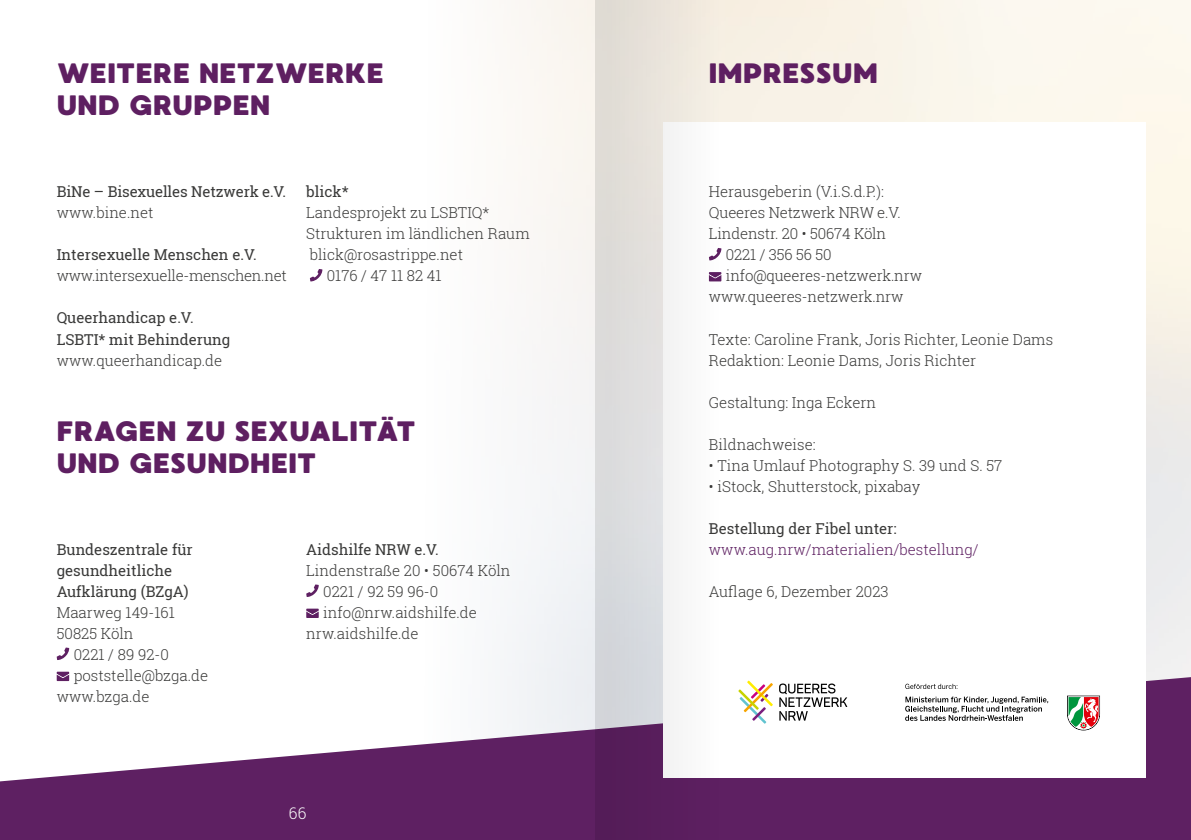
<style>
.page{position:relative;width:1191px;height:840px;background:#fff}
.page>*{position:absolute;margin:0;border:0;box-sizing:border-box;transform-origin:0 0}
.t1{font:28px/32px "MADE Waffle Soft";letter-spacing:.005em;color:#5e1f61}
.t2{font:300 16px "Roboto Slab";color:#fff}
.t3{font:300 15px/21px "Roboto Slab";color:#3a3a39}
.t4{font:15px/21px "Roboto Slab";color:#3a3a39}
.t5{font:300 15px "Roboto Slab";color:#5e2062}
.t6{font:300 15px "Roboto Slab";letter-spacing:-.02em;color:#3a3a39}
</style>
<div class="page">
<svg style="left:0;top:676px;width:1191px;height:163px;fill:#5e2062"></svg>
<div style="left:663px;top:122px;width:482px;height:655px;background:#fff"></div>
<svg style="left:310px;top:269px;width:12px;height:12px"></svg>
<svg style="left:57px;top:647px;width:12px;height:12px"></svg>
<svg style="left:57px;top:671px;width:12px;height:9px"></svg>
<svg style="left:306px;top:584px;width:13px;height:12px"></svg>
<svg style="left:306px;top:608px;width:13px;height:9px"></svg>
<svg style="left:905px;top:696px;width:143px;height:24px"></svg>
<svg style="left:905px;top:683px;width:52px;height:5px"></svg>
<svg style="left:1067px;top:695px;width:33px;height:35px"></svg>
<svg style="left:750px;top:681px;width:23px;height:42px"></svg>
<svg style="left:779px;top:683px;width:68px;height:37px"></svg>
<svg style="left:595px;top:0;width:155px;height:839px"></svg>
<h1 class="t1" style="left:57px;top:59px;width:329px">WEITERE NETZWERKE<br>UND GRUPPEN</h1>
<p class="t4" style="left:57px;top:181px;width:231px">BiNe – Bisexuelles Netzwerk e.V.</p>
<p class="t3" style="left:57px;top:202px;width:98px">www.bine.net</p>
<p class="t4" style="left:57px;top:244px;width:201px">Intersexuelle Menschen e.V.</p>
<p class="t6" style="left:57px;top:265px;width:232px">www.intersexuelle-menschen.net</p>
<p class="t4" style="left:57px;top:307px;width:175px">Queerhandicap e.V.<br>LSBTI* mit Behinderung</p>
<p class="t3" style="left:57px;top:349px;width:167px">www.queerhandicap.de</p>
<p class="t4" style="left:306px;top:181px;width:44px">blick*</p>
<p class="t3" style="left:306px;top:202px;width:185px">Landesprojekt zu LSBTIQ*</p>
<p class="t3" style="left:306px;top:223px;width:225px">Strukturen im ländlichen Raum</p>
<p class="t3" style="left:310px;top:244px;width:155px">blick@rosastrippe.net</p>
<p class="t3" style="left:327px;top:265px;width:116px">0176 / 47 11 82 41</p>
<h1 class="t1" style="left:57px;top:416px;width:361px">FRAGEN ZU SEXUALITÄT<br>UND GESUNDHEIT</h1>
<p class="t4" style="left:57px;top:538px;width:137px">Bundeszentrale für gesundheitliche<br>Aufklärung (BZgA)</p>
<p class="t3" style="left:57px;top:601px;width:120px">Maarweg 149-161<br>50825 Köln</p>
<p class="t3" style="left:74px;top:643px;width:97px">0221 / 89 92-0</p>
<p class="t3" style="left:74px;top:664px;width:136px">poststelle@bzga.de</p>
<p class="t3" style="left:57px;top:685px;width:94px">www.bzga.de</p>
<p class="t4" style="left:306px;top:538px;width:134px">Aidshilfe NRW e.V.</p>
<p class="t3" style="left:306px;top:559px;width:206px">Lindenstraße 20 • 50674 Köln</p>
<p class="t3" style="left:323px;top:580px;width:116px">0221 / 92 59 96-0</p>
<p class="t3" style="left:323px;top:601px;width:155px">info@nrw.aidshilfe.de</p>
<p class="t3" style="left:306px;top:622px;width:114px">nrw.aidshilfe.de</p>
<p class="t2" style="left:289px;top:802px;width:19px">66</p>
<h1 class="t1" style="left:709px;top:59px;width:170px">IMPRESSUM</h1>
<p class="t3" style="left:709px;top:181px;width:176px">Herausgeberin (V.i.S.d.P.):</p>
<p class="t3" style="left:709px;top:202px;width:193px">Queeres Netzwerk NRW e.V.</p>
<p class="t3" style="left:709px;top:223px;width:179px">Lindenstr. 20 • 50674 Köln</p>
<p class="t3" style="left:726px;top:244px;width:107px">0221 / 356 56 50</p>
<p class="t3" style="left:726px;top:265px;width:198px">info@queeres-netzwerk.nrw</p>
<p class="t3" style="left:709px;top:286px;width:196px">www.queeres-netzwerk.nrw</p>
<p class="t3" style="left:709px;top:328px;width:346px">Texte: Caroline Frank, Joris Richter, Leonie Dams<br>Redaktion: Leonie Dams, Joris Richter</p>
<p class="t3" style="left:709px;top:391px;width:169px">Gestaltung: Inga Eckern</p>
<p class="t3" style="left:709px;top:433px;width:108px">Bildnachweise:</p>
<p class="t3" style="left:709px;top:454px;width:295px">• Tina Umlauf Photography S. 39 und S. 57</p>
<p class="t3" style="left:709px;top:475px;width:213px">• iStock, Shutterstock, pixabay</p>
<p class="t4" style="left:709px;top:517px;width:189px">Bestellung der Fibel unter:</p>
<p class="t5" style="left:709px;top:538px;width:271px">www.aug.nrw/materialien/bestellung/</p>
<p class="t3" style="left:709px;top:580px;width:181px">Auflage 6, Dezember 2023</p>
</div>
